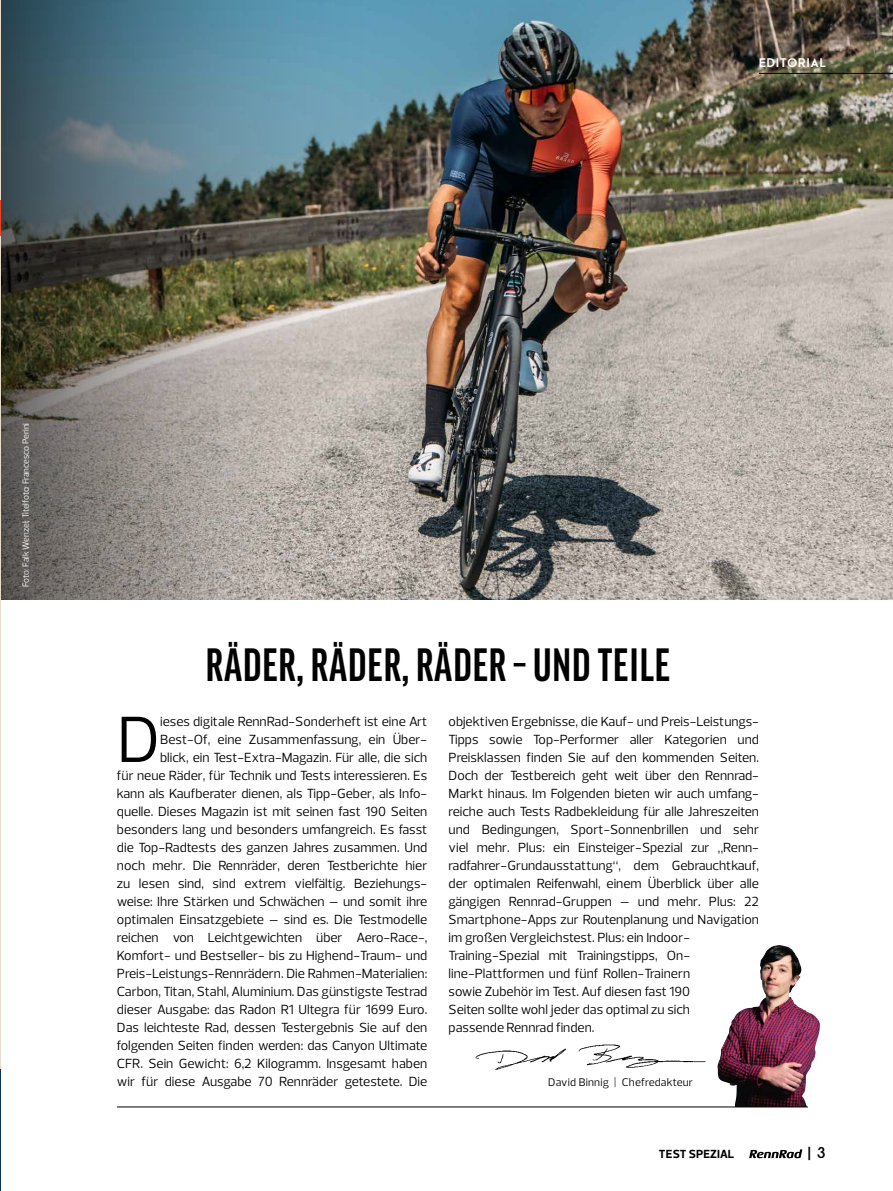
<style>
.page{position:relative;width:893px;height:1191px;background:#fff}
.page>*{position:absolute;margin:0;border:0;box-sizing:border-box;transform-origin:0 0}
.t1{font:66.45px "Prelo";color:#000}
.t2{font:700 extra-condensed 45px "Good Pro";letter-spacing:.02em;color:#000}
.t3{font:700 15px "Aramis";color:#000}
.t4{font:13.5px/18px "Prelo";color:#000;text-align:right}
.t5{font:700 12px "Prelo";color:#000}
.t6{font:800 12px "Aramis";letter-spacing:.1em;color:#fff}
.t7{font:11.25px "Prelo";letter-spacing:.015em;color:#000}
.t8{font:9px "Prelo";color:#fff}
</style>
<div class="page">
<svg style="left:749px;top:1149px;width:53px;height:9px"></svg>
<img style="left:388px;top:0;width:505px;height:600px">
<img style="left:717px;top:945px;width:103px;height:161px">
<img style="left:475px;top:1044px;width:231px;height:26px">
<hr style="left:117px;top:1106px;width:691px;height:1px;background:#000">
<hr style="left:759px;top:73px;width:134px;height:1px;background:#000">
<img style="left:0;top:0;width:388px;height:600px">
<hr style="left:0;top:1068px;width:1px;height:123px;background:#04374d">
<p class="t6" style="left:759px;top:54px;width:68px">EDITORIAL</p>
<p class="t8" style="left:20px;top:587px;width:166px;rotate:-90deg">Foto: Falk Wenzel; Titelfoto: Francesco Perini</p>
<h2 class="t2" style="left:206px;top:640px;width:466px">RÄDER, RÄDER, RÄDER – UND TEILE</h2>
<p class="t4" style="left:117px;top:712px;width:312px">ieses digitale RennRad-Sonderheft ist eine Art Best-Of, eine Zusammenfassung, ein Über-<br>blick, ein Test-Extra-Magazin. Für alle, die sich<br>für neue Räder, für Technik und Tests interessieren. Es kann als Kaufberater dienen, als Tipp-Geber, als Info&shy;quelle. Dieses Magazin ist mit seinen fast 190 Seiten besonders lang und besonders umfangreich. Es fasst die Top-Radtests des ganzen Jahres zusammen. Und noch mehr. Die Rennräder, deren Testberichte hier zu lesen sind, sind extrem vielfältig. Beziehungs&shy;weise: Ihre Stärken und Schwächen – und somit ihre optimalen Einsatzgebiete – sind es. Die Testmodelle reichen von Leichtgewichten über Aero-Race-, Komfort- und Bestseller- bis zu Highend-Traum- und Preis-Leistungs-Rennrädern. Die Rahmen-Materialien:<br>Carbon, Titan, Stahl, Aluminium. Das günstigste Testrad dieser Ausgabe: das Radon R1 Ultegra für 1699 Euro.<br>Das leichteste Rad, dessen Testergebnis Sie auf den folgenden Seiten finden werden: das Canyon Ultimate CFR. Sein Gewicht: 6,2 Kilogramm. Insgesamt haben wir für diese Ausgabe 70 Rennräder getestete. Die</p>
<p class="t4" style="left:449px;top:712px;width:312px;text-align:left">objektiven Ergebnisse, die Kauf- und Preis-Leistungs-Tipps sowie Top-Performer aller Kategorien und Preisklassen finden Sie auf den kommenden Seiten.<br>Doch der Testbereich geht weit über den Rennrad-Markt hinaus. Im Folgenden bieten wir auch umfang&shy;reiche auch Tests Radbekleidung für alle Jahreszeiten und Bedingungen, Sport-Sonnenbrillen und sehr viel mehr. Plus: ein Einsteiger-Spezial zur „Renn&shy;radfahrer-Grundausstattung“, dem Gebrauchtkauf, der optimalen Reifenwahl, einem Überblick über alle gängigen Rennrad-Gruppen – und mehr. Plus: 22<br>Smartphone-Apps zur Routenplanung und Navigation im großen Vergleichstest. Plus: ein Indoor-Training-Spezial mit Trainingstipps, On&shy;line-Plattformen und fünf Rollen-Trainern<br>sowie Zubehör im Test. Auf diesen fast 190<br>Seiten sollte wohl jeder das optimal zu sich<br>passende Rennrad finden.</p>
<h1 class="t1" style="left:117px;top:699px;width:45px">D</h1>
<p class="t7" style="left:548px;top:1075px;width:146px">David Binnig | Chefredakteur</p>
<p class="t5" style="left:659px;top:1146px;width:15px">TEST</p>
<p class="t5" style="left:689px;top:1146px;width:15px">SPEZIAL</p>
<p class="t3" style="left:808px;top:1141px;width:19px">| 3</p>
</div>
